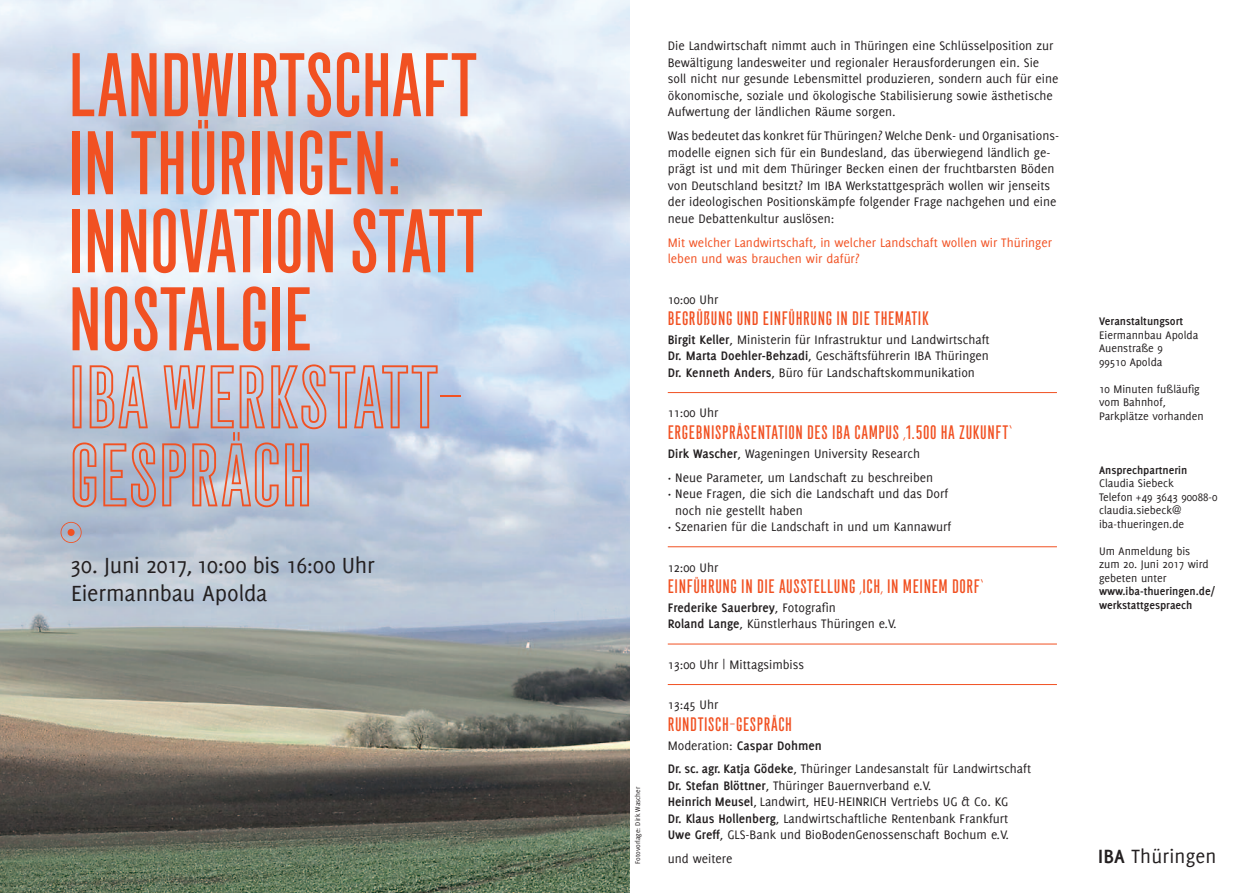
<style>
.page{position:relative;width:1259px;height:893px;background:#fff}
.page>*{position:absolute;margin:0;border:0;box-sizing:border-box;transform-origin:0 0}
.t1{font:90px/78px "IBA Grotesque Solid";letter-spacing:-.01em;color:#f15122}
.t2{font:90px/78px "IBA Grotesque Outline";letter-spacing:-.01em;color:#f15122}
.t3{font:24px/28.8px "Delicious";letter-spacing:-.01em;color:#231f20}
.t4{font:21px "Delicious";letter-spacing:.01em;color:#231f20}
.t5{font:19.5px "IBA Grotesque Solid";letter-spacing:.03em;color:#f15122}
.t6{font:13.5px/16.5px "Delicious";color:#231f20}
.t7{font:13.5px/16.5px "Delicious";color:#f15122}
.t8{font:12px/13.5px "Delicious";color:#231f20}
.t9{font:700 12px/13.5px "Delicious";color:#231f20}
.t10{font:7.5px "Delicious";color:#231f20}
.s1{font-weight:700}
</style>
<div class="page">
<img style="left:0;top:0;width:629px;height:893px">
<svg style="left:61px;top:522px;width:21px;height:21px"></svg>
<hr style="left:668px;top:392px;width:389px;height:1px;background:#f15122">
<hr style="left:668px;top:546px;width:389px;height:1px;background:#f15122">
<hr style="left:668px;top:644px;width:389px;height:1px;background:#f15122">
<hr style="left:668px;top:684px;width:389px;height:1px;background:#f15122">
<h1 class="t1" style="left:68px;top:45px;width:417px">LANDWIRTSCHAFT<br>IN THÜRINGEN:<br>INNOVATION STATT<br>NOSTALGIE</h1>
<h1 class="t2" style="left:68px;top:360px;width:397px">IBA WERKSTATT-<br>GESPRÄCH</h1>
<h2 class="t3" style="left:70px;top:550px;width:306px">30. Juni 2017, 10:00 bis 16:00 Uhr<br>Eiermannbau Apolda</h2>
<p class="t10" style="left:633px;top:864px;width:79px;rotate:-90deg">Fotovorlage: Dirk Wascher</p>
<p class="t6" style="left:668px;top:37px;width:392px">Die Landwirtschaft nimmt auch in Thüringen eine Schlüsselposition zur Bewältigung landesweiter und regionaler Herausforderungen ein. Sie soll nicht nur gesunde Lebensmittel produzieren, sondern auch für eine ökonomische, soziale und ökologische Stabilisierung sowie ästhetische Aufwertung der ländlichen Räume sorgen.</p>
<p class="t6" style="left:668px;top:127px;width:393px">Was bedeutet das konkret für Thüringen? Welche Denk- und Organisations&shy;modelle eignen sich für ein Bundesland, das überwiegend ländlich ge&shy;prägt ist und mit dem Thüringer Becken einen der fruchtbarsten Böden von Deutschland besitzt? Im IBA Werkstattgespräch wollen wir jenseits der ideologischen Positionskämpfe folgender Frage nachgehen und eine neue Debattenkultur auslösen:</p>
<p class="t7" style="left:668px;top:234px;width:386px">Mit welcher Landwirtschaft, in welcher Landschaft wollen wir Thüringer leben und was brauchen wir dafür?</p>
<p class="t6" style="left:668px;top:291px;width:52px">10:00 Uhr</p>
<h3 class="t5" style="left:668px;top:307px;width:262px">BEGRÜßUNG UND EINFÜHRUNG IN DIE THEMATIK</h3>
<p class="t6" style="left:668px;top:331px;width:323px;text-align:justify"><span class="s1">Birgit Keller</span>, Ministerin für Infrastruktur und Landwirtschaft <span class="s1">Dr. Marta Doehler-Behzadi</span>, Geschäftsführerin IBA Thüringen <span class="s1">Dr. Kenneth Anders</span>, Büro für Landschaftskommunikation</p>
<p class="t6" style="left:668px;top:404px;width:52px">11:00 Uhr</p>
<h3 class="t5" style="left:668px;top:421px;width:346px">ERGEBNISPRÄSENTATION DES IBA CAMPUS ‚1.500 HA ZUKUNFT‘</h3>
<p class="t6" style="left:668px;top:441px;width:267px;line-height:24px"><span class="s1">Dirk Wascher</span>, Wageningen University Research<br><span class="s1">·</span> Neue Parameter, um Landschaft zu beschreiben</p>
<p class="t6" style="left:668px;top:485px;width:282px"><span class="s1">·</span> Neue Fragen, die sich die Landschaft und das Dorf</p>
<p class="t6" style="left:675px;top:502px;width:129px">noch nie gestellt haben</p>
<p class="t6" style="left:668px;top:518px;width:285px"><span class="s1">·</span> Szenarien für die Landschaft in und um Kannawurf</p>
<p class="t6" style="left:668px;top:559px;width:52px">12:00 Uhr</p>
<h3 class="t5" style="left:668px;top:575px;width:317px">EINFÜHRUNG IN DIE AUSSTELLUNG ‚ICH, IN MEINEM DORF‘</h3>
<p class="t6" style="left:668px;top:599px;width:230px"><span class="s1">Frederike Sauerbrey</span>, Fotografin<br><span class="s1">Roland Lange</span>, Künstlerhaus Thüringen e.V.</p>
<p class="t6" style="left:668px;top:656px;width:138px">13:00 Uhr | Mittagsimbiss</p>
<p class="t6" style="left:668px;top:696px;width:52px">13:45 Uhr</p>
<h3 class="t5" style="left:668px;top:713px;width:126px">RUNDTISCH-GESPRÄCH</h3>
<p class="t6" style="left:668px;top:733px;width:365px;line-height:24px">Moderation: <span class="s1">Caspar Dohmen<br>Dr. sc. agr. Katja Gödeke</span>, Thüringer Landesanstalt für Landwirtschaft</p>
<p class="t6" style="left:668px;top:777px;width:343px"><span class="s1">Dr. Stefan Blöttner</span>, Thüringer Bauernverband e.V.<br><span class="s1">Heinrich Meusel</span>, Landwirt, HEU-HEINRICH Vertriebs UG &amp; Co. KG <span class="s1">Dr. Klaus Hollenberg</span>, Landwirtschaftliche Rentenbank Frankfurt <span class="s1">Uwe Greff</span>, GLS-Bank und BioBodenGenossenschaft Bochum e.V.</p>
<p class="t6" style="left:668px;top:850px;width:66px">und weitere</p>
<p class="t9" style="left:1099px;top:314px;width:86px">Veranstaltungsort</p>
<p class="t8" style="left:1099px;top:328px;width:101px">Eiermannbau Apolda<br>Auenstraße 9<br>99510 Apolda</p>
<p class="t8" style="left:1099px;top:382px;width:106px">10 Minuten fußläufig vom Bahnhof,<br>Parkplätze vorhanden</p>
<p class="t9" style="left:1099px;top:463px;width:90px">Ansprechpartnerin</p>
<p class="t8" style="left:1099px;top:476px;width:120px">Claudia Siebeck<br>Telefon +49 3643 90088-0 claudia.siebeck@ iba-thueringen.de</p>
<p class="t8" style="left:1099px;top:544px;width:111px">Um Anmeldung bis zum 20. Juni 2017 wird gebeten unter</p>
<p class="t9" style="left:1099px;top:584px;width:117px">www.iba-thueringen.de/ werkstattgespraech</p>
<h3 class="t4" style="left:1098px;top:845px;width:120px"><span class="s1">IBA</span> Thüringen</h3>
</div>
